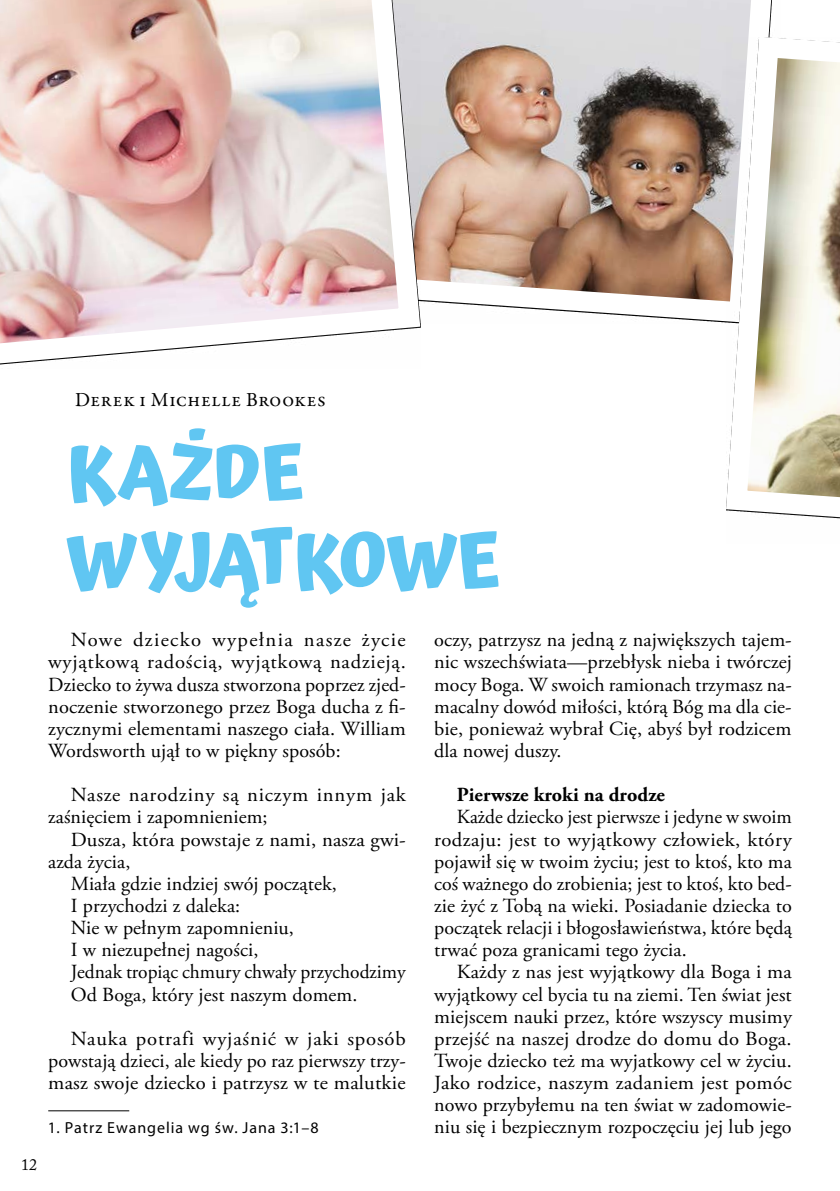
<style>
.page{position:relative;width:840px;height:1191px;background:#fff}
.page>*{position:absolute;margin:0;border:0;box-sizing:border-box;transform-origin:0 0}
.t1{font:700 74px/88px "Atma";color:#60c6f2}
.t2{font:20px/22.2px "Adobe Garamond Pro";letter-spacing:.005em;color:#000;text-align:justify}
.t3{font:20px/22.2px "Adobe Garamond Pro";letter-spacing:.03em;color:#000}
.t4{font:700 20px "Adobe Garamond Pro";letter-spacing:.005em;color:#000}
.t5{font:20px "Garamond Premr Pro";letter-spacing:.025em;color:#000}
.t6{font:16px "Myriad Pro";letter-spacing:.055em;color:#000}
.t7{font:16px "Adobe Caslon Pro";color:#000}
</style>
<div class="page">
<svg style="left:431px;top:0;width:341px;height:322px;background:#bea698"></svg>
<svg style="left:715px;top:26px;width:124px;height:493px"></svg>
<svg style="left:0;top:0;width:431px;height:365px"></svg>
<hr style="left:48px;top:1110px;width:81px;height:1px;background:#000">
<p class="t7" style="left:21px;top:1155px;width:17px">12</p>
<p class="t5" style="left:75px;top:387px;width:252px">Derek i Michelle Brookes</p>
<h1 class="t1" style="left:67px;top:428px;width:435px">KAŻDE<br>WYJĄTKOWE</h1>
<p class="t2" style="left:48px;top:629px;width:359px;text-indent:23px">Nowe dziecko wypełnia nasze życie wyjątkową radością, wyjątkową nadzieją.<br>Dziecko to żywa dusza stworzona poprzez zjed&shy;noczenie stworzonego przez Boga ducha z fi&shy;zycznymi elementami naszego ciała. William Wordsworth ujął to w piękny sposób:</p>
<p class="t3" style="left:48px;top:784px;width:359px;text-indent:23px">Nasze narodziny są niczym innym jak zaśnięciem i zapomnieniem;</p>
<p class="t2" style="left:71px;top:828px;width:336px">Dusza, która powstaje z nami, nasza gwi-</p>
<p class="t2" style="left:48px;top:851px;width:84px">azda życia,</p>
<p class="t2" style="left:71px;top:873px;width:267px">Miała gdzie indziej swój początek,</p>
<p class="t2" style="left:71px;top:895px;width:171px">I przychodzi z daleka:</p>
<p class="t2" style="left:71px;top:917px;width:224px">Nie w pełnym zapomnieniu,</p>
<p class="t2" style="left:71px;top:939px;width:189px">I w niezupełnej nagości,</p>
<p class="t2" style="left:71px;top:961px;width:336px">Jednak tropiąc chmury chwały przychodzimy</p>
<p class="t2" style="left:71px;top:983px;width:288px">Od Boga, który jest naszym domem.</p>
<p class="t2" style="left:48px;top:1028px;width:359px;text-indent:23px">Nauka potrafi wyjaśnić w jaki sposób powstają dzieci, ale kiedy po raz pierwszy trzy&shy;masz swoje dziecko i patrzysz w te malutkie</p>
<p class="t6" style="left:48px;top:1118px;width:272px">1. Patrz Ewangelia wg św. Jana 3:1–8</p>
<p class="t2" style="left:434px;top:629px;width:359px">oczy, patrzysz na jedną z największych tajem&shy;nic wszechświata—przebłysk nieba i twórczej mocy Boga. W swoich ramionach trzymasz na&shy;macalny dowód miłości, którą Bóg ma dla cie&shy;bie, ponieważ wybrał Cię, abyś był rodzicem dla nowej duszy.</p>
<p class="t4" style="left:456px;top:783px;width:209px">Pierwsze kroki na drodze</p>
<p class="t2" style="left:434px;top:806px;width:359px;text-indent:23px">Każde dziecko jest pierwsze i jedyne w swoim rodzaju: jest to wyjątkowy człowiek, który pojawił się w twoim życiu; jest to ktoś, kto ma coś ważnego do zrobienia; jest to ktoś, kto bed&shy;zie żyć z Tobą na wieki. Posiadanie dziecka to początek relacji i błogosławieństwa, które będą trwać poza granicami tego życia.</p>
<p class="t2" style="left:434px;top:961px;width:359px;text-indent:23px">Każdy z nas jest wyjątkowy dla Boga i ma wyjątkowy cel bycia tu na ziemi. Ten świat jest miejscem nauki przez, które wszyscy musimy przejść na naszej drodze do domu do Boga.<br>Twoje dziecko też ma wyjatkowy cel w życiu.<br>Jako rodzice, naszym zadaniem jest pomóc nowo przybyłemu na ten świat w zadomowie&shy;niu się i bezpiecznym rozpoczęciu jej lub jego</p>
</div>
